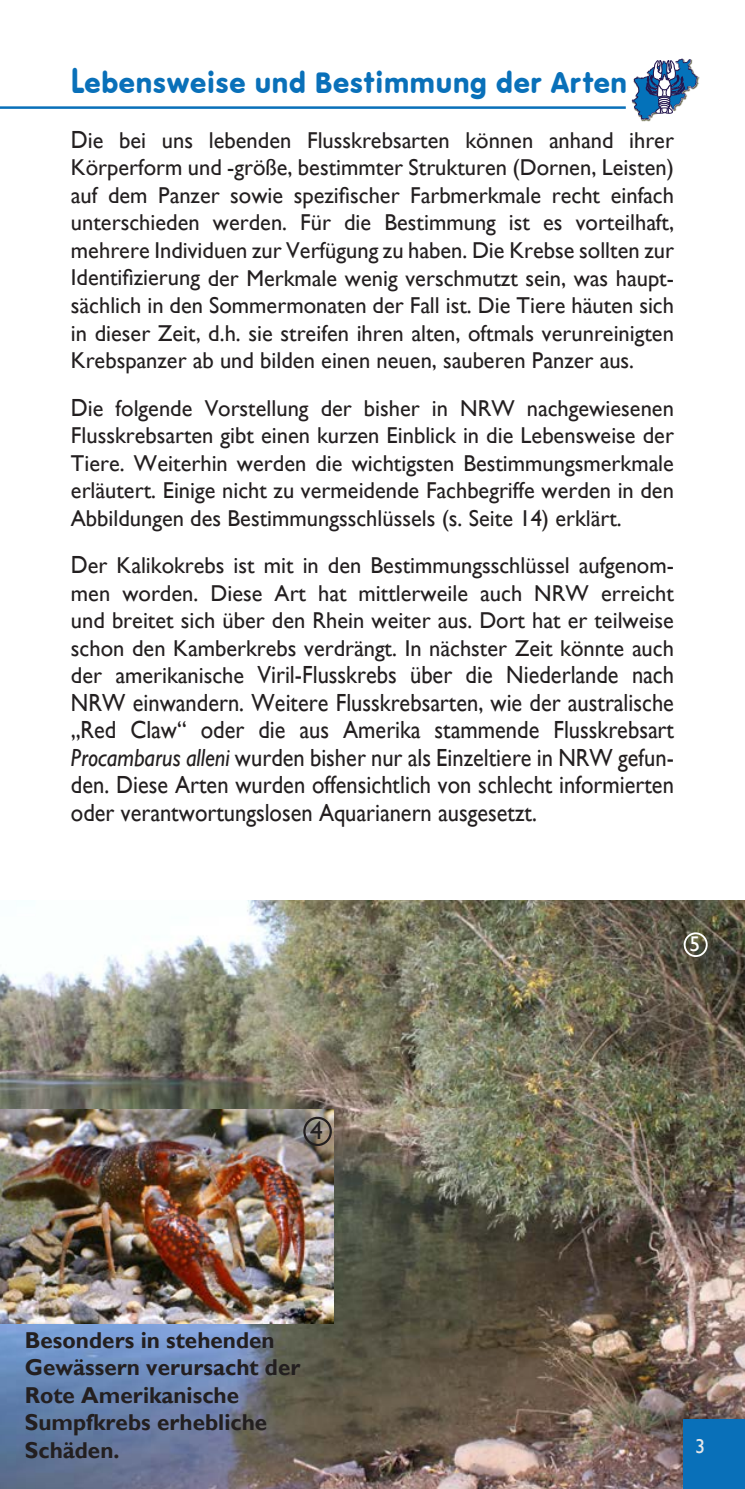
<style>
.page{position:relative;width:745px;height:1489px;background:#fff}
.page>*{position:absolute;margin:0;border:0;box-sizing:border-box;transform-origin:0 0}
.t1{font:30.5px "VAG Round";color:#0970b9}
.t2{font:25.25px "Gill Sans";color:#231f20}
.t3{font:24.75px/27.5px "Gill Sans";color:#231f20;text-align:justify;scale:.91 1}
.t4{font:23px/27.5px "Gill Sans";color:#231f20;text-align:justify}
.t5{font:700 23px/27.5px "Gill Sans";color:#231f20}
.t6{font:21.25px "Gill Sans";color:#fff}
.t7{font:20px "Gill Sans";color:#e6e7e9}
.s1{font-size:37.5px}
.s2{font-size:24.75px}
.s3{font-size:23px}
.s4{font-style:italic}
</style>
<div class="page">
<img style="left:0;top:900px;width:744px;height:588px">
<img style="left:641px;top:76px;width:58px;height:45px">
<svg style="left:631px;top:58px;width:66px;height:62px"></svg>
<hr style="left:0;top:106px;width:625px;height:3px;background:#0970b9">
<div style="left:683px;top:932px;width:24px;height:24px;border:2px solid #fff;border-radius:50%"></div>
<div style="left:683px;top:1419px;width:61px;height:69px;background:#0970b9"></div>
<img style="left:0;top:1109px;width:333px;height:214px">
<div style="left:303px;top:1116px;width:28px;height:29px;border:2px solid #231f20;border-radius:50%"></div>
<h1 class="t1" style="left:71px;top:65px;width:557px"><span class="s1">L</span>ebensweise und Bestimmung der Arten</h1>
<p class="t4" style="left:71px;top:126px;width:604px"><span class="s2">D</span>ie bei uns lebenden Flusskrebsarten können anhand ihrer Körperform und -größe, bestimmter Strukturen (Dornen, Leisten) auf dem Panzer sowie spezifischer Farbmerkmale recht einfach unterschieden werden. Für die Bestimmung ist es vorteilhaft, mehrere Individuen zur Verfügung zu haben. Die Krebse sollten zur Identifizierung der Merkmale wenig verschmutzt sein, was haupt&shy;sächlich in den Sommermonaten der Fall ist. Die Tiere häuten sich in dieser Zeit, d.h. sie streifen ihren alten, oftmals verunreinigten Krebspanzer ab und bilden einen neuen, sauberen Panzer aus.</p>
<p class="t4" style="left:71px;top:394px;width:604px"><span class="s2">D</span>ie folgende Vorstellung der bisher in NRW nachgewiesenen Flusskrebsarten gibt einen kurzen Einblick in die Lebensweise der Tiere. Weiterhin werden die wichtigsten Bestimmungsmerkmale erläutert. Einige nicht zu vermeidende Fachbegriffe werden in den Abbildungen des Bestimmungsschlüssels (s. Seite 14) erklärt.</p>
<p class="t4" style="left:71px;top:551px;width:604px"><span class="s2">D</span>er Kalikokrebs ist mit in den Bestimmungsschlüssel aufgenom&shy;men worden. Diese Art hat mittlerweile auch NRW erreicht und breitet sich über den Rhein weiter aus. Dort hat er teilweise schon den Kamberkrebs verdrängt. In nächster Zeit könnte auch</p>
<p class="t3" style="left:71px;top:661px;width:663px"><span class="s3">der amerikanische</span> Viril-Flusskrebs über die Niederlande nach NRW einwandern. Weitere Flusskrebsarten, wie der australische „Red Claw“ oder die aus Amerika stammende Flusskrebsart <span class="s4">Procambarus alleni</span> wurden bisher nur als Einzeltiere in NRW gefun&shy;den. Diese Arten wurden offensichtlich von schlecht informierten oder verantwortungslosen Aquarianern ausgesetzt.</p>
<p class="t6" style="left:689px;top:931px;width:12px">5</p>
<p class="t2" style="left:310px;top:1115px;width:14px">4</p>
<p class="t5" style="left:25px;top:1325px;width:277px">Besonders in stehenden<br>Gewässern verursacht der<br>Rote Amerikanische<br>Sumpfkrebs erhebliche<br>Schäden.</p>
<p class="t7" style="left:694px;top:1434px;width:11px">3</p>
</div>
